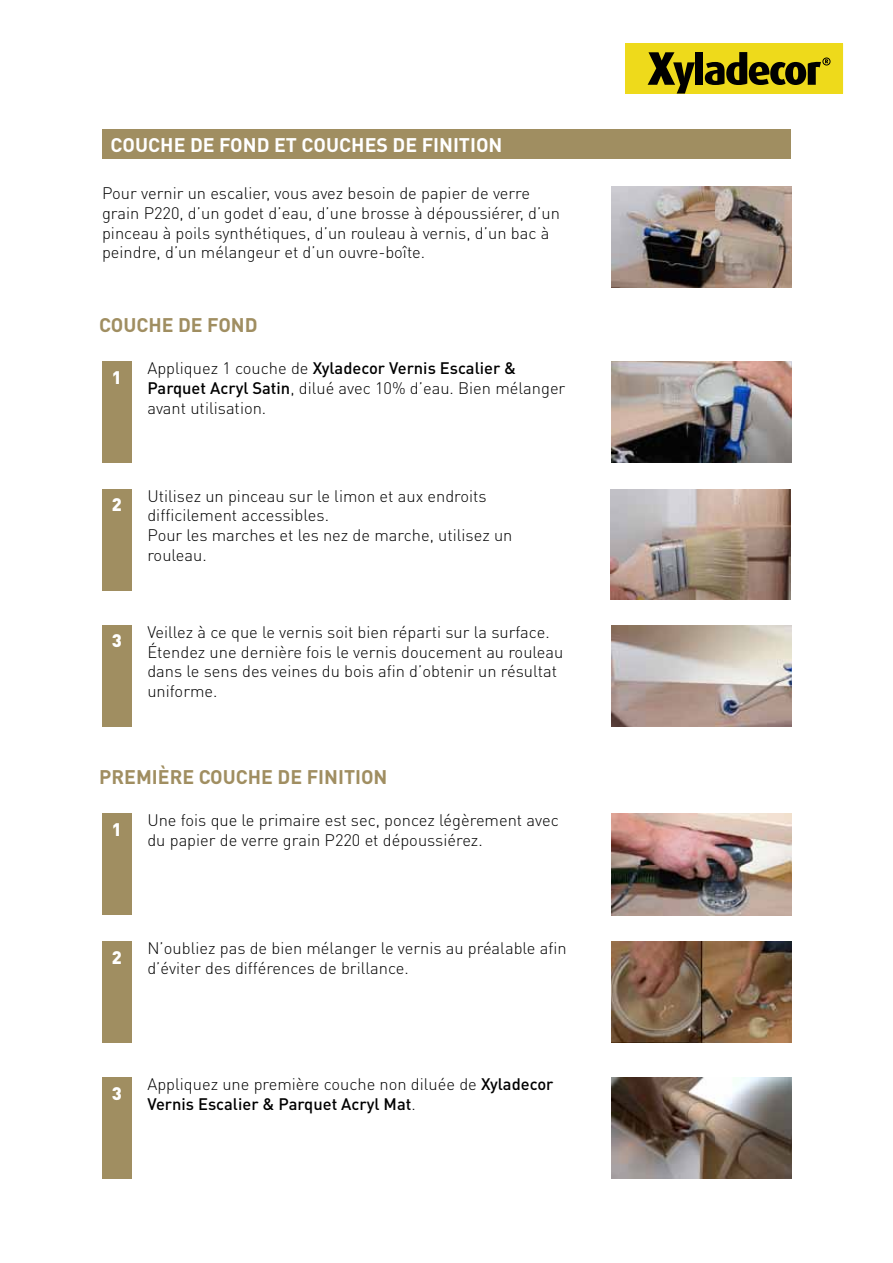
<style>
.page{position:relative;width:893px;height:1263px;background:#fff}
.page>*{position:absolute;margin:0;border:0;box-sizing:border-box;transform-origin:0 0}
.t1{font:700 19.5px "DIN Pro";color:#a08e61}
.t2{font:700 19.5px "DIN";color:#fff}
.t3{font:900 18px "DIN Pro";color:#fff}
.t4{font:300 16.5px/19.8px "DIN Pro";color:#000}
.t5{font:500 16.5px/19.8px "DIN Pro";color:#000}
.s1{font-weight:500}
.s2{font-weight:300}
</style>
<div class="page">
<svg style="left:625px;top:44px;width:218px;height:50px;background:#ab9d13"></svg>
<img style="left:611px;top:186px;width:181px;height:102px">
<img style="left:611px;top:361px;width:181px;height:102px">
<img style="left:611px;top:814px;width:181px;height:101px">
<img style="left:610px;top:489px;width:180px;height:110px">
<img style="left:611px;top:941px;width:181px;height:101px">
<img style="left:611px;top:625px;width:181px;height:101px">
<img style="left:611px;top:1077px;width:181px;height:102px">
<div style="left:102px;top:361px;width:30px;height:102px;background:#a08e61"></div>
<div style="left:102px;top:814px;width:30px;height:101px;background:#a08e61"></div>
<div style="left:102px;top:489px;width:30px;height:101px;background:#a08e61"></div>
<div style="left:102px;top:941px;width:30px;height:101px;background:#a08e61"></div>
<div style="left:102px;top:625px;width:30px;height:101px;background:#a08e61"></div>
<div style="left:102px;top:1077px;width:30px;height:102px;background:#a08e61"></div>
<div style="left:102px;top:129px;width:689px;height:30px;background:#a08e61"></div>
<p class="t2" style="left:111px;top:132px;width:393px">COUCHE DE FOND ET COUCHES DE FINITION</p>
<p class="t4" style="left:102px;top:182px;width:459px">Pour vernir un escalier, vous avez besoin de papier de verre grain P220, d’un godet d’eau, d’une brosse à dépoussiérer, d’un pinceau à poils synthétiques, d’un rouleau à vernis, d’un bac à peindre, d’un mélangeur et d’un ouvre-boîte.</p>
<p class="t1" style="left:99px;top:312px;width:160px">COUCHE DE FOND</p>
<p class="t3" style="left:112px;top:365px;width:12px">1</p>
<p class="t4" style="left:147px;top:357px;width:419px">Appliquez 1 couche de <span class="s1">Xyladecor Vernis Escalier &amp;<br>Parquet Acryl Satin</span>, dilué avec 10% d’eau. Bien mélanger avant utilisation.</p>
<p class="t3" style="left:112px;top:492px;width:12px">2</p>
<p class="t3" style="left:112px;top:629px;width:12px">3</p>
<p class="t4" style="left:147px;top:485px;width:367px">Utilisez un pinceau sur le limon et aux endroits difficilement accessibles.<br>Pour les marches et les nez de marche, utilisez un rouleau.</p>
<p class="t4" style="left:147px;top:621px;width:417px">Veillez à ce que le vernis soit bien réparti sur la surface.<br>Étendez une dernière fois le vernis doucement au rouleau dans le sens des veines du bois afin d’obtenir un résultat uniforme.</p>
<p class="t1" style="left:99px;top:764px;width:290px">PREMIÈRE COUCHE DE FINITION</p>
<p class="t3" style="left:112px;top:817px;width:12px">1</p>
<p class="t4" style="left:147px;top:810px;width:413px">Une fois que le primaire est sec, poncez légèrement avec du papier de verre grain P220 et dépoussiérez.</p>
<p class="t3" style="left:112px;top:945px;width:12px">2</p>
<p class="t4" style="left:147px;top:937px;width:421px">N’oubliez pas de bien mélanger le vernis au préalable afin d’éviter des différences de brillance.</p>
<p class="t3" style="left:112px;top:1081px;width:12px">3</p>
<p class="t5" style="left:147px;top:1073px;width:408px"><span class="s2">Appliquez une première couche non diluée de</span> Xyladecor<br>Vernis Escalier &amp; Parquet Acryl Mat<span class="s2">.</span></p>
</div>
